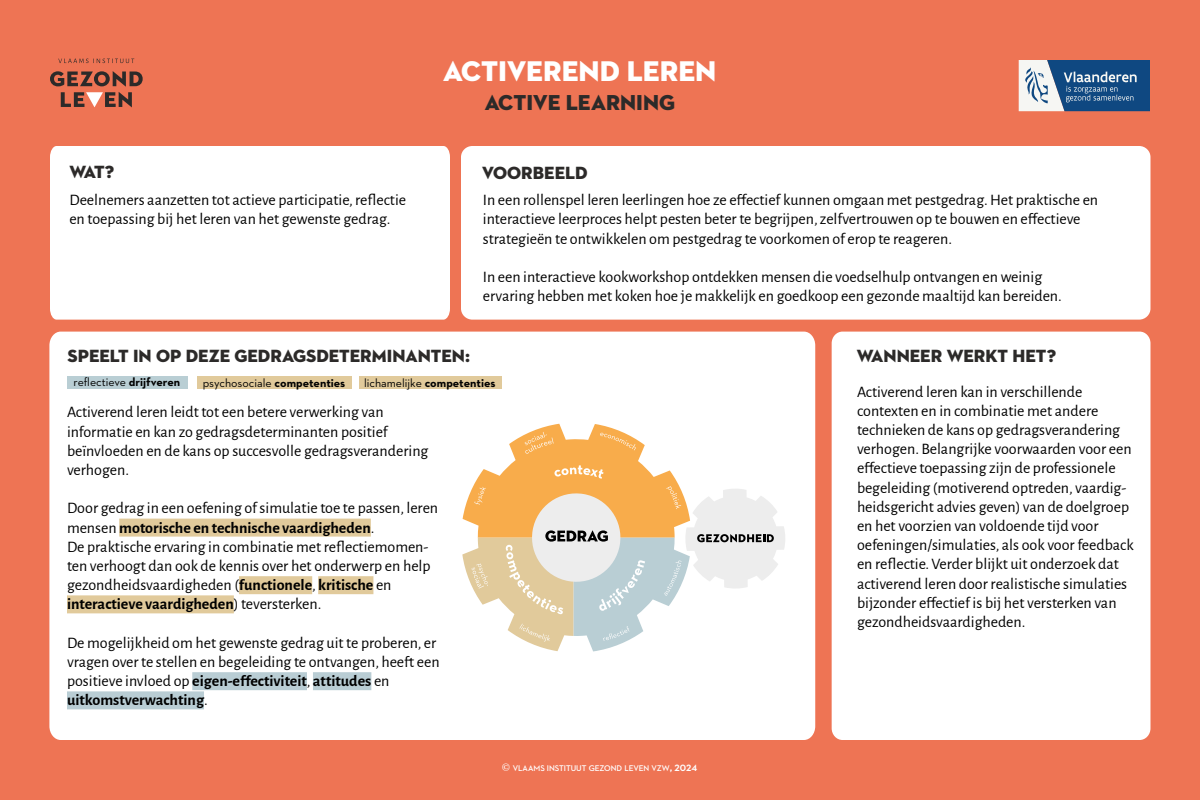
<style>
.page{position:relative;width:1200px;height:800px;background:#ee7454}
.page>*{position:absolute;margin:0;border:0;box-sizing:border-box;transform-origin:0 0}
.t1{font:29px "Neutraface 2 Display Titling";color:#fff}
.t2{font:22px "Neutraface 2 Display Titling";color:#2c2a29}
.t3{font:18px "Neutraface 2 Display Titling";color:#2c2a29}
.t4{font:16px/19.2px "Alegreya Sans";color:#000}
.t5{font:12px "Neutraface 2 Text";color:#000}
.t6{font:700 8.4px "Neutraface 2 Display";color:#fff}
.s1{font-weight:700}
.s2{font-family:"Minion Pro";font-weight:400;font-size:12px}
.s3{font-size:12px}
</style>
<div class="page">
<div style="left:50px;top:146px;width:400px;height:174px;background:#fff"></div>
<div style="left:49px;top:332px;width:766px;height:408px;background:#fff"></div>
<svg style="left:50px;top:71px;width:93px;height:36px"></svg>
<svg style="left:58px;top:59px;width:76px;height:4px"></svg>
<div style="left:119px;top:519px;width:252px;height:18px;background:#e1ca9b"></div>
<div style="left:239px;top:576px;width:73px;height:18px;background:#e1ca9b"></div>
<div style="left:318px;top:576px;width:55px;height:18px;background:#e1ca9b"></div>
<div style="left:67px;top:595px;width:167px;height:18px;background:#e1ca9b"></div>
<div style="left:192px;top:672px;width:115px;height:18px;background:#b9cdd4"></div>
<div style="left:313px;top:672px;width:58px;height:18px;background:#b9cdd4"></div>
<div style="left:67px;top:691px;width:137px;height:18px;background:#b9cdd4"></div>
<div style="left:461px;top:146px;width:689px;height:174px;background:#fff;border-radius:11px"></div>
<svg style="left:462px;top:424px;width:324px;height:227px;background:#edddc5"></svg>
<div style="left:832px;top:332px;width:318px;height:408px;background:#fff;border-radius:11px"></div>
<div style="left:68px;top:376px;width:120px;height:13px;background:#b9ced4"></div>
<svg style="left:1019px;top:60px;width:131px;height:51px;background:#5980a5"></svg>
<div style="left:197px;top:376px;width:154px;height:13px;background:#e1ca9b"></div>
<div style="left:359px;top:376px;width:142px;height:13px;background:#e1ca9b"></div>
<p class="t3" style="left:69px;top:160px;width:46px">WAT?</p>
<p class="t4" style="left:69px;top:190px;width:338px">Deelnemers aanzetten tot actieve participatie, reflectie en toepassing bij het leren van het gewenste gedrag.</p>
<h1 class="t1" style="left:443px;top:53px;width:275px">ACTIVEREND LEREN</h1>
<h2 class="t2" style="left:485px;top:89px;width:192px">ACTIVE LEARNING</h2>
<p class="t3" style="left:482px;top:161px;width:107px">VOORBEELD</p>
<p class="t4" style="left:483px;top:190px;width:617px">In een rollenspel leren leerlingen hoe ze effectief kunnen omgaan met pestgedrag. Het praktische en interactieve leerproces helpt pesten beter te begrijpen, zelfvertrouwen op te bouwen en effectieve strategieën te ontwikkelen om pestgedrag te voorkomen of erop te reageren.</p>
<p class="t4" style="left:483px;top:266px;width:580px">In een interactieve kookworkshop ontdekken mensen die voedselhulp ontvangen en weinig ervaring hebben met koken hoe je makkelijk en goedkoop een gezonde maaltijd kan bereiden.</p>
<p class="t3" style="left:68px;top:344px;width:404px">SPEELT IN OP DEZE GEDRAGSDETERMINANTEN:</p>
<p class="t5" style="left:74px;top:374px;width:108px">reflectieve <span class="s1">drijfveren</span></p>
<p class="t5" style="left:203px;top:376px;width:144px">psychosociale <span class="s1">competenties</span></p>
<p class="t5" style="left:364px;top:376px;width:133px">lichamelijke <span class="s1">competenties</span></p>
<p class="t4" style="left:67px;top:402px;width:363px">Activerend leren leidt tot een betere verwerking van informatie en kan zo gedragsdeterminanten positief beïnvloeden en de kans op succesvolle gedragsverandering verhogen.</p>
<p class="t4" style="left:67px;top:498px;width:373px">Door gedrag in een oefening of simulatie toe te passen, leren mensen <span class="s1">motorische en technische vaardigheden</span>.<br>De praktische ervaring in combinatie met reflectiemomen&shy;ten verhoogt dan ook de kennis over het onderwerp en help gezondheidsvaardigheden (<span class="s1">functionele</span>, <span class="s1">kritische</span> en <span class="s1">interactieve vaardigheden</span>) teversterken.</p>
<p class="t4" style="left:67px;top:632px;width:374px">De mogelijkheid om het gewenste gedrag uit te proberen, er vragen over te stellen en begeleiding te ontvangen, heeft een positieve invloed op <span class="s1">eigen-effectiviteit</span>, <span class="s1">attitudes</span> en <span class="s1">uitkomstverwachting</span>.</p>
<p class="t6" style="left:502px;top:764px;width:197px"><span class="s2">©</span> VLAAMS INSTITUUT GEZOND LEVEN VZW<span class="s3">, 2024</span></p>
<p class="t3" style="left:857px;top:344px;width:201px">WANNEER WERKT HET?</p>
<p class="t4" style="left:857px;top:381px;width:278px">Activerend leren kan in verschillende contexten en in combinatie met andere technieken de kans op gedragsverandering verhogen. Belangrijke voorwaarden voor een effectieve toepassing zijn de professionele begeleiding (motiverend optreden, vaardig&shy;heidsgericht advies geven) van de doelgroep en het voorzien van voldoende tijd voor oefeningen/simulaties, als ook voor feedback en reflectie. Verder blijkt uit onderzoek dat activerend leren door realistische simulaties bijzonder effectief is bij het versterken van gezondheidsvaardigheden.</p>
</div>
